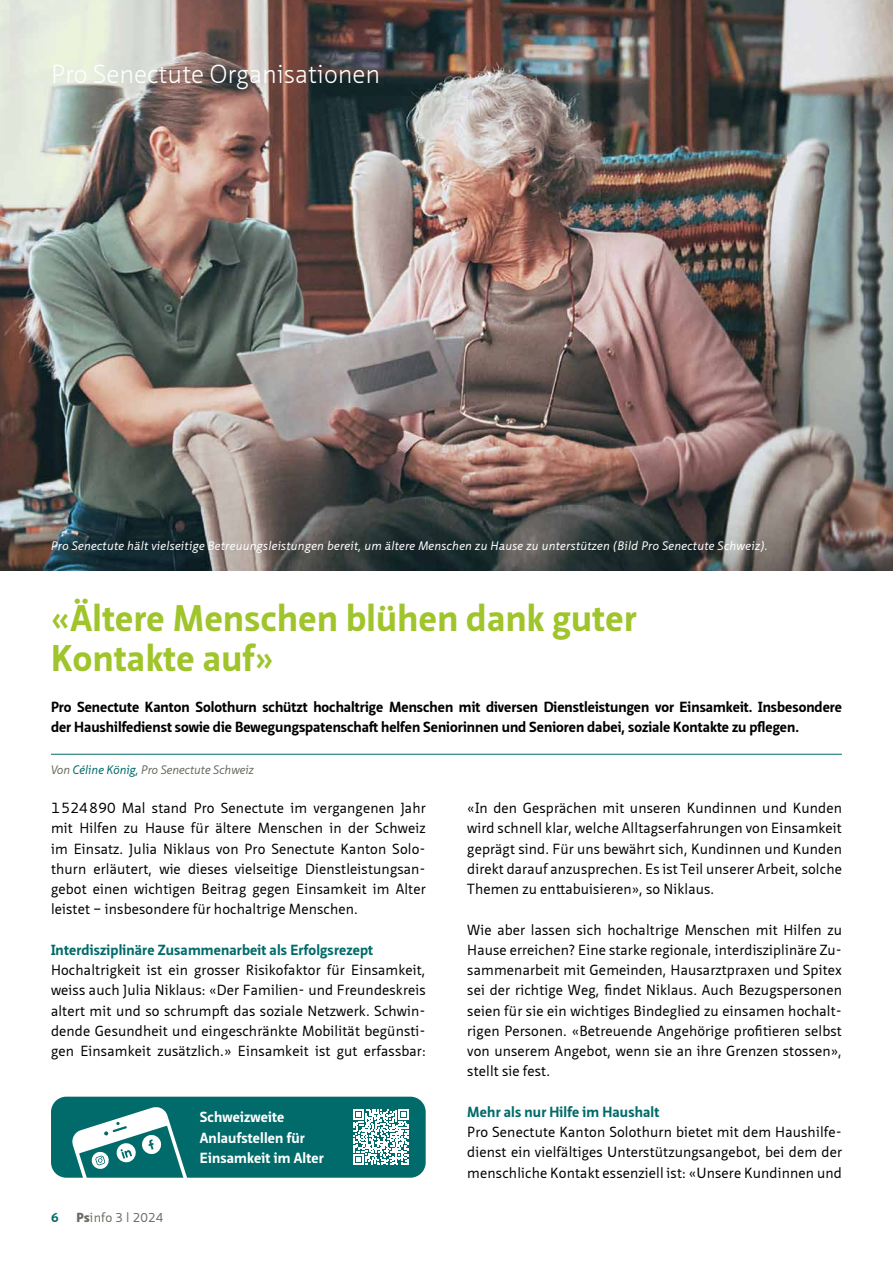
<style>
.page{position:relative;width:893px;height:1263px;background:#fff}
.page>*{position:absolute;margin:0;border:0;box-sizing:border-box;transform-origin:0 0}
.t1{font:700 36px/40.5px "Neue Sans Pro";letter-spacing:.01em;color:#a0c42b}
.t2{font:300 25.5px "Neue Sans Pro";color:#fff}
.t3{font:14.25px/20.2px "Neue Sans Pro";letter-spacing:.01em;color:#000;text-align:justify}
.t4{font:700 14.25px/20.2px "Neue Sans Pro";color:#000}
.t5{font:700 14.25px "Neue Sans Pro";letter-spacing:.01em;color:#006b6a}
.t6{font:700 14.25px/20.2px "Neue Sans Pro";letter-spacing:.01em;color:#fff}
.t7{font:12.75px "Neue Sans Pro";color:#6c6a63}
.t8{font:700 12.75px "Neue Sans Pro";color:#006b6a}
.t9{font:italic 12px "Neue Sans Pro";letter-spacing:.02em;color:#fff}
.t10{font:italic 12px "Neue Sans Pro";color:#6c6a63}
.s1{color:#006b6a}
.s2{font-weight:900}
.s3{font-size:12.45px}
</style>
<div class="page">
<img style="left:0;top:0;width:893px;height:570px">
<hr style="left:51px;top:754px;width:791px;height:1px;background:#006b6a">
<div style="left:51px;top:1097px;width:375px;height:81px;background:#006b6a;border-radius:15px"></div>
<svg style="left:353px;top:1109px;width:55px;height:56px"></svg>
<svg style="left:71px;top:1107px;width:116px;height:71px"></svg>
<h2 class="t2" style="left:51px;top:58px;width:331px">Pro Senectute Organisationen</h2>
<p class="t9" style="left:51px;top:538px;width:718px">Pro Senectute hält vielseitige Betreuungsleistungen bereit, um ältere Menschen zu Hause zu unterstützen (Bild Pro Senectute Schweiz).</p>
<h1 class="t1" style="left:51px;top:597px;width:587px">«Ältere Menschen blühen dank guter<br>Kontakte auf»</h1>
<p class="t4" style="left:51px;top:696px;width:792px">Pro Senectute Kanton Solothurn schützt hochaltrige Menschen mit diversen Dienstleistungen vor Einsamkeit. Insbesondere der Haushilfedienst sowie die Bewegungspatenschaft helfen Seniorinnen und Senioren dabei, soziale Kontakte zu pflegen.</p>
<p class="t10" style="left:51px;top:762px;width:204px">Von <span class="s1">Céline König,</span> Pro Senectute Schweiz</p>
<p class="t3" style="left:51px;top:798px;width:376px;text-align:left">1524890 Mal stand Pro Senectute im vergangenen Jahr mit Hilfen zu Hause für ältere Menschen in der Schweiz im Einsatz. Julia Niklaus von Pro Senectute Kanton Solo&shy;thurn erläutert, wie dieses vielseitige Dienstleistungsan&shy;gebot einen wichtigen Beitrag gegen Einsamkeit im Alter leistet – insbesondere für hochaltrige Menschen.</p>
<p class="t5" style="left:51px;top:940px;width:324px">Interdisziplinäre Zusammenarbeit als Erfolgsrezept</p>
<p class="t3" style="left:51px;top:960px;width:376px">Hochaltrigkeit ist ein grosser Risikofaktor für Einsamkeit, weiss auch Julia Niklaus: «Der Familien- und Freundeskreis altert mit und so schrumpft das soziale Netzwerk. Schwin&shy;dende Gesundheit und eingeschränkte Mobilität begünsti&shy;gen Einsamkeit zusätzlich.» Einsamkeit ist gut erfassbar:</p>
<p class="t8" style="left:51px;top:1209px;width:9px">6</p>
<p class="t7" style="left:77px;top:1209px;width:88px"><span class="s2">Ps</span>info <span class="s3">3</span> l <span class="s3">2024</span></p>
<p class="t6" style="left:200px;top:1107px;width:125px">Schweizweite<br>Anlaufstellen für<br>Einsamkeit im Alter</p>
<p class="t3" style="left:467px;top:798px;width:376px">«In den Gesprächen mit unseren Kundinnen und Kunden wird schnell klar, welche Alltagserfahrungen von Einsamkeit geprägt sind. Für uns bewährt sich, Kundinnen und Kunden direkt darauf anzusprechen. Es ist Teil unserer Arbeit, solche Themen zu enttabuisieren», so Niklaus.</p>
<p class="t3" style="left:467px;top:919px;width:376px">Wie aber lassen sich hochaltrige Menschen mit Hilfen zu Hause erreichen? Eine starke regionale, interdisziplinäre Zu&shy;sammenarbeit mit Gemeinden, Hausarztpraxen und Spitex sei der richtige Weg, findet Niklaus. Auch Bezugspersonen seien für sie ein wichtiges Bindeglied zu einsamen hochalt&shy;rigen Personen. «Betreuende Angehörige profitieren selbst von unserem Angebot, wenn sie an ihre Grenzen stossen», stellt sie fest.</p>
<p class="t5" style="left:467px;top:1102px;width:194px">Mehr als nur Hilfe im Haushalt</p>
<p class="t3" style="left:467px;top:1122px;width:376px">Pro Senectute Kanton Solothurn bietet mit dem Haushilfe&shy;dienst ein vielfältiges Unterstützungsangebot, bei dem der menschliche Kontakt essenziell ist: «Unsere Kundinnen und</p>
</div>
